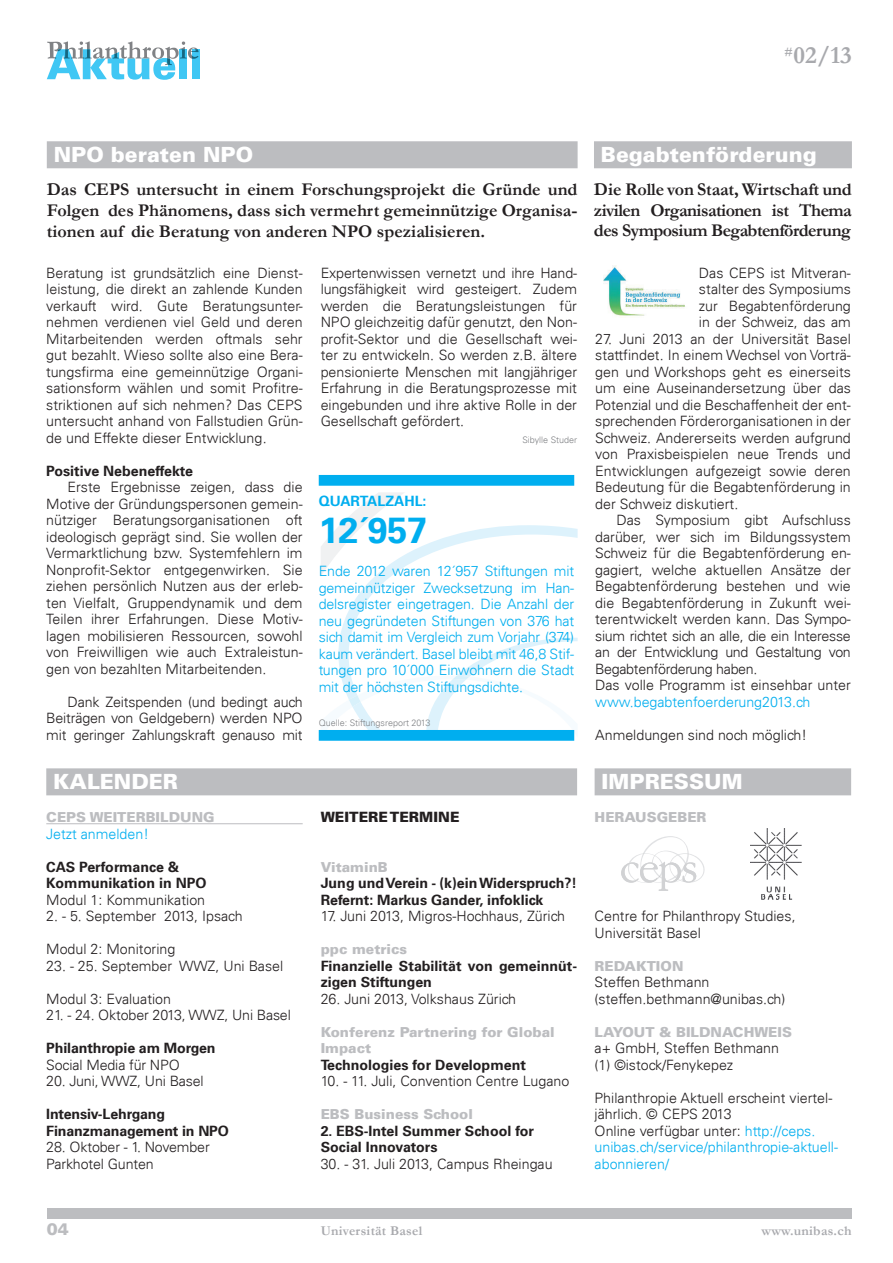
<style>
.page{position:relative;width:893px;height:1263px;background:#fff}
.page>*{position:absolute;margin:0;border:0;box-sizing:border-box;transform-origin:0 0}
.t1{font:700 36px "Univers 65";color:#00aeef}
.t2{font:700 24.9px "Garamond";color:#a8a9ad}
.t3{font:900 21px "Univers LT";color:#fff}
.t4{font:700 18px/20.7px "Garamond";letter-spacing:-.01em;color:#231f20;text-align:justify}
.t5{font:900 16.5px "Univers LT";color:#bcbdc0}
.t6{font:300 14.25px/16.5px "Univers 45";color:#231f20}
.t7{font:300 14.25px/16.5px "Univers 45";letter-spacing:-.01em;color:#00aeef;text-align:justify}
.t8{font:700 14.25px/16.5px "Univers 65";color:#231f20}
.t9{font:900 14.25px "Univers LT";color:#231f20}
.t10{font:700 14.25px "Univers 65";color:#00aeef}
.t11{font:900 13.8px/16.5px "Univers LT";color:#bcbdc0}
.t12{font:700 13.5px "Garamond";letter-spacing:.02em;color:#a8a9ad}
.t13{font:300 9px "Univers 45";color:#808285}
.s1{color:#00aeef}
</style>
<div class="page">
<svg style="left:321px;top:493px;width:82px;height:82px"></svg>
<svg style="left:327px;top:525px;width:251px;height:113px"></svg>
<svg style="left:321px;top:638px;width:257px;height:101px"></svg>
<div style="left:47px;top:1208px;width:804px;height:10px;background:#bcbdc0"></div>
<div style="left:192px;top:49px;width:8px;height:30px;background:#40c7f4"></div>
<svg style="left:47px;top:41px;width:152px;height:39px"></svg>
<div style="left:46px;top:768px;width:531px;height:27px;background:#bcbdc0"></div>
<hr style="left:46px;top:823px;width:257px;height:1px;background:#bcbdc0">
<svg style="left:621px;top:836px;width:84px;height:55px"></svg>
<img style="left:751px;top:828px;width:51px;height:71px">
<div style="left:47px;top:141px;width:531px;height:27px;background:#bcbdc0"></div>
<div style="left:595px;top:768px;width:256px;height:27px;background:#bcbdc0"></div>
<div style="left:319px;top:475px;width:255px;height:11px;background:#00aeef"></div>
<div style="left:319px;top:730px;width:255px;height:11px;background:#00aeef"></div>
<div style="left:594px;top:141px;width:258px;height:27px;background:#bcbdc0"></div>
<img style="left:603px;top:265px;width:82px;height:51px">
<h2 class="t2" style="left:784px;top:38px;width:69px"><sup>#</sup>02/13</h2>
<h3 class="t3" style="left:54px;top:142px;width:201px">NPO beraten NPO</h3>
<p class="t4" style="left:47px;top:179px;width:532px">Das CEPS untersucht in einem Forschungsprojekt die Gründe und Folgen des Phänomens, dass sich vermehrt gemeinnützige Organisa&shy;tionen auf die Beratung von anderen NPO spezialisieren.</p>
<p class="t6" style="left:46px;top:264px;width:258px;text-align:justify">Beratung ist grundsätzlich eine Dienst&shy;leistung, die direkt an zahlende Kunden verkauft wird. Gute Beratungsunter&shy;nehmen verdienen viel Geld und deren Mitarbeitenden werden oftmals sehr gut bezahlt. Wieso sollte also eine Bera&shy;tungsfirma eine gemeinnützige Organi&shy;sationsform wählen und somit Profitre&shy;striktionen auf sich nehmen? Das CEPS untersucht anhand von Fallstudien Grün&shy;de und Effekte dieser Entwicklung.</p>
<p class="t8" style="left:46px;top:463px;width:148px">Positive Nebeneffekte</p>
<p class="t6" style="left:46px;top:479px;width:258px;text-align:justify;text-indent:21px">Erste Ergebnisse zeigen, dass die Motive der Gründungspersonen gemein&shy;nütziger Beratungsorganisationen oft ideologisch geprägt sind. Sie wollen der Vermarktlichung bzw. Systemfehlern im Nonprofit-Sektor entgegenwirken. Sie ziehen persönlich Nutzen aus der erleb&shy;ten Vielfalt, Gruppendynamik und dem Teilen ihrer Erfahrungen. Diese Motiv&shy;lagen mobilisieren Ressourcen, sowohl von Freiwilligen wie auch Extraleistun&shy;gen von bezahlten Mitarbeitenden.</p>
<p class="t6" style="left:46px;top:694px;width:258px;text-align:justify;text-indent:21px">Dank Zeitspenden (und bedingt auch Beiträgen von Geldgebern) werden NPO mit geringer Zahlungskraft genauso mit</p>
<h3 class="t3" style="left:53px;top:769px;width:126px">KALENDER</h3>
<p class="t11" style="left:46px;top:809px;width:170px">CEPS WEITERBILDUNG</p>
<p class="t7" style="left:46px;top:825px;width:104px">Jetzt anmelden!</p>
<p class="t8" style="left:46px;top:859px;width:162px">CAS Performance &amp;<br>Kommunikation in NPO</p>
<p class="t6" style="left:46px;top:891px;width:160px">Modul 1: Kommunikation</p>
<p class="t6" style="left:46px;top:908px;width:198px">2. - 5. September 2013, Ipsach</p>
<p class="t6" style="left:46px;top:941px;width:131px">Modul 2: Monitoring</p>
<p class="t6" style="left:46px;top:957px;width:239px">23. - 25. September WWZ, Uni Basel</p>
<p class="t6" style="left:46px;top:990px;width:126px">Modul 3: Evaluation</p>
<p class="t6" style="left:46px;top:1007px;width:246px">21. - 24. Oktober 2013, WWZ, Uni Basel</p>
<p class="t8" style="left:46px;top:1040px;width:171px">Philanthropie am Morgen</p>
<p class="t6" style="left:46px;top:1057px;width:135px">Social Media für NPO</p>
<p class="t6" style="left:46px;top:1073px;width:159px">20. Juni, WWZ, Uni Basel</p>
<p class="t8" style="left:46px;top:1106px;width:184px">Intensiv-Lehrgang<br>Finanzmanagement in NPO</p>
<p class="t6" style="left:46px;top:1139px;width:165px">28. Oktober - 1. November<br>Parkhotel Gunten</p>
<p class="t6" style="left:321px;top:265px;width:258px;text-align:justify">Expertenwissen vernetzt und ihre Hand&shy;lungsfähigkeit wird gesteigert. Zudem werden die Beratungsleistungen für NPO gleichzeitig dafür genutzt, den Non&shy;profit-Sektor und die Gesellschaft wei&shy;ter zu entwickeln. So werden z.B. ältere pensionierte Menschen mit langjähriger Erfahrung in die Beratungsprozesse mit eingebunden und ihre aktive Rolle in der Gesellschaft gefördert.</p>
<p class="t13" style="left:522px;top:434px;width:56px">Sibylle Studer</p>
<p class="t10" style="left:319px;top:492px;width:109px">QUARTALZAHL:</p>
<h1 class="t1" style="left:319px;top:510px;width:110px">12´957</h1>
<p class="t7" style="left:319px;top:563px;width:257px">Ende 2012 waren 12´957 Stiftungen mit gemeinnütziger Zwecksetzung im Han&shy;delsregister eingetragen. Die Anzahl der neu gegründeten Stiftungen von 376 hat sich damit im Vergleich zum Vorjahr (374) kaum verändert. Basel bleibt mit 46,8 Stif&shy;tungen pro 10´000 Einwohnern die Stadt mit der höchsten Stiftungsdichte.</p>
<p class="t13" style="left:319px;top:718px;width:113px">Quelle: Stiftungsreport 2013</p>
<p class="t9" style="left:321px;top:808px;width:140px">WEITERE TERMINE</p>
<p class="t11" style="left:321px;top:858px;width:69px">VitaminB</p>
<p class="t8" style="left:321px;top:875px;width:258px">Jung und Verein - (k)ein Widerspruch?!<br>Refernt: Markus Gander, infoklick</p>
<p class="t6" style="left:321px;top:908px;width:246px">17. Juni 2013, Migros-Hochhaus, Zürich</p>
<p class="t11" style="left:321px;top:941px;width:88px">ppc metrics</p>
<p class="t8" style="left:321px;top:958px;width:258px">Finanzielle Stabilität von gemeinnüt&shy;zigen Stiftungen</p>
<p class="t6" style="left:321px;top:990px;width:197px">26. Juni 2013, Volkshaus Zürich</p>
<p class="t11" style="left:321px;top:1023px;width:236px">Konferenz Partnering for Global<br>Impact</p>
<p class="t8" style="left:321px;top:1057px;width:207px">Technologies for Development</p>
<p class="t6" style="left:321px;top:1073px;width:250px">10. - 11. Juli, Convention Centre Lugano</p>
<p class="t11" style="left:321px;top:1106px;width:154px">EBS Business School</p>
<p class="t8" style="left:321px;top:1123px;width:215px">2. EBS-Intel Summer School for<br>Social Innovators</p>
<p class="t6" style="left:321px;top:1155px;width:233px">30. - 31. Juli 2013, Campus Rheingau</p>
<h3 class="t3" style="left:601px;top:142px;width:217px">Begabtenförderung</h3>
<p class="t4" style="left:594px;top:179px;width:259px">Die Rolle von Staat, Wirtschaft und zivilen Organisationen ist Thema des Symposium Begabtenförderung</p>
<p class="t6" style="left:699px;top:264px;width:153px;text-align:justify">Das CEPS ist Mitveran&shy;stalter des Symposiums zur Begabtenförderung in der Schweiz, das am</p>
<p class="t6" style="left:595px;top:330px;width:257px;text-align:justify">27. Juni 2013 an der Universität Basel stattfindet. In einem Wechsel von Vorträ&shy;gen und Workshops geht es einerseits um eine Auseinandersetzung über das Potenzial und die Beschaffenheit der ent&shy;sprechenden Förderorganisationen in der Schweiz. Andererseits werden aufgrund von Praxisbeispielen neue Trends und Entwicklungen aufgezeigt sowie deren Bedeutung für die Begabtenförderung in der Schweiz diskutiert.</p>
<p class="t6" style="left:595px;top:512px;width:257px;text-indent:21px">Das Symposium gibt Aufschluss darüber, wer sich im Bildungssystem Schweiz für die Begabtenförderung en&shy;gagiert, welche aktuellen Ansätze der Begabtenförderung bestehen und wie die Begabtenförderung in Zukunft wei&shy;terentwickelt werden kann. Das Sympo&shy;sium richtet sich an alle, die ein Interesse an der Entwicklung und Gestaltung von Begabtenförderung haben.<br>Das volle Programm ist einsehbar unter</p>
<p class="t7" style="left:595px;top:694px;width:217px">www.begabtenfoerderung2013.ch</p>
<p class="t6" style="left:595px;top:727px;width:213px">Anmeldungen sind noch möglich!</p>
<h3 class="t3" style="left:602px;top:769px;width:143px">IMPRESSUM</h3>
<p class="t11" style="left:595px;top:809px;width:113px">HERAUSGEBER</p>
<p class="t6" style="left:595px;top:908px;width:202px">Centre for Philanthropy Studies,<br>Universität Basel</p>
<p class="t11" style="left:595px;top:957px;width:90px">REDAKTION</p>
<p class="t6" style="left:595px;top:974px;width:192px">Steffen Bethmann (steffen.bethmann@unibas.ch)</p>
<p class="t11" style="left:595px;top:1023px;width:199px">LAYOUT &amp; BILDNACHWEIS</p>
<p class="t6" style="left:595px;top:1040px;width:186px">a+ GmbH, Steffen Bethmann (1) ©istock/Fenykepez</p>
<p class="t6" style="left:595px;top:1089px;width:245px">Philanthropie Aktuell erscheint viertel&shy;jährlich. © CEPS 2013<br>Online verfügbar unter: <span class="s1">http://ceps. unibas.ch/service/philanthropie-aktuell&shy;abonnieren/</span></p>
<p class="t5" style="left:47px;top:1219px;width:24px">04</p>
<p class="t12" style="left:321px;top:1221px;width:103px">Universität Basel</p>
<p class="t12" style="left:761px;top:1221px;width:91px">www.unibas.ch</p>
</div>
